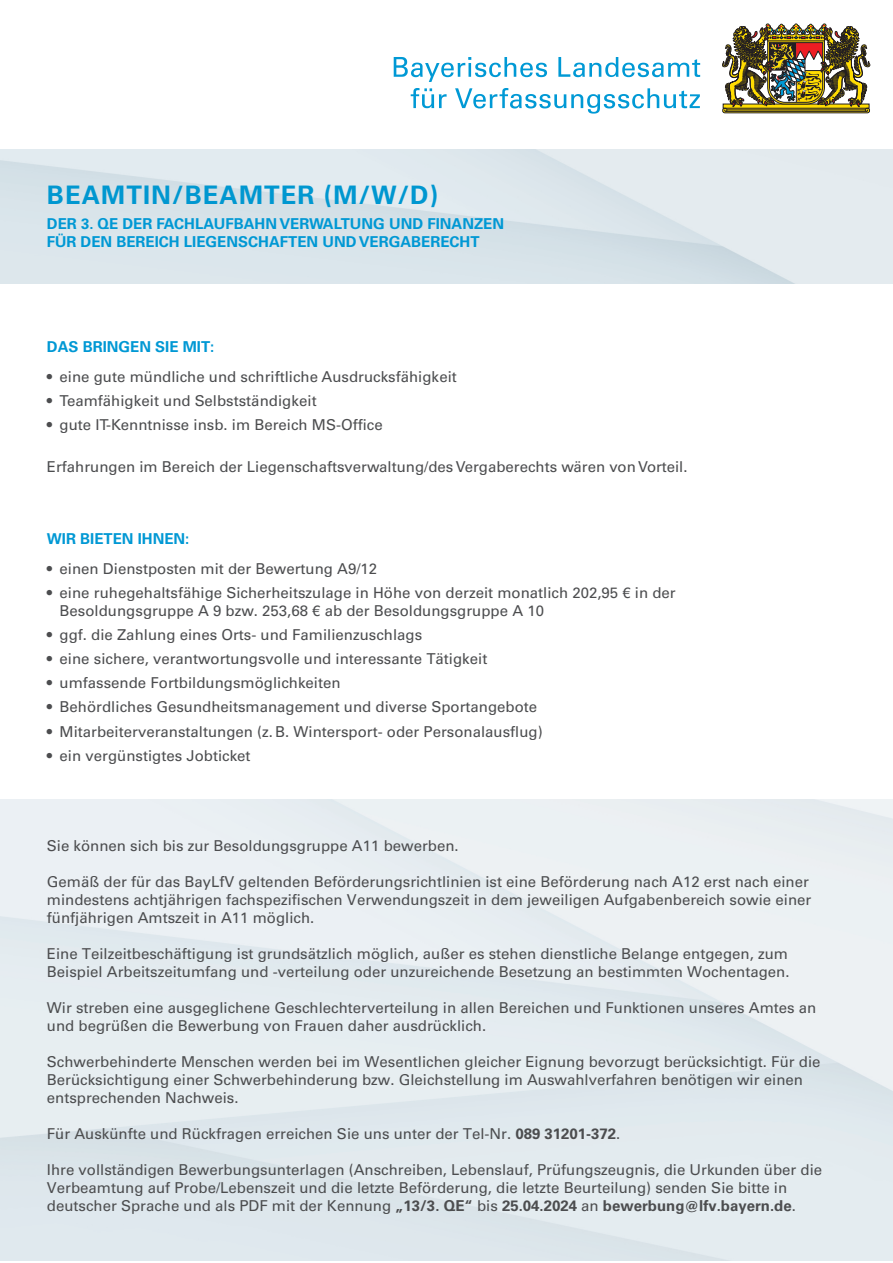
<style>
.page{position:relative;width:893px;height:1263px;background:#fff}
.page>*{position:absolute;margin:0;border:0;box-sizing:border-box;transform-origin:0 0}
.t1{font:700 25.5px "Univers LT Pro 65";letter-spacing:.045em;color:#0097d0}
.t2{font:15px/18px "Univers LT Pro 55 Roman";color:#4c4d4f}
.t3{font:700 15px/18px "Univers LT Pro 65";color:#0098d4}
.s1{font-family:"Univers LT Pro 65";font-weight:700}
</style>
<div class="page">
<svg style="left:411px;top:88px;width:289px;height:26px"></svg>
<svg style="left:394px;top:57px;width:306px;height:25px"></svg>
<svg style="left:722px;top:24px;width:148px;height:89px"></svg>
<h1 class="t1" style="left:47px;top:185px;width:393px">BEAMTIN/BEAMTER (M/W/D)</h1>
<p class="t3" style="left:47px;top:217px;width:459px">DER 3. QE DER FACHLAUFBAHN VERWALTUNG UND FINANZEN<br>FÜR DEN BEREICH LIEGENSCHAFTEN UND VERGABERECHT</p>
<p class="t3" style="left:47px;top:340px;width:169px">DAS BRINGEN SIE MIT:</p>
<p class="t2" style="left:47px;top:370px;width:411px">• eine gute mündliche und schriftliche Ausdrucksfähigkeit</p>
<p class="t2" style="left:47px;top:394px;width:271px">• Teamfähigkeit und Selbstständigkeit</p>
<p class="t2" style="left:47px;top:418px;width:337px">• gute IT-Kenntnisse insb. im Bereich MS-Office</p>
<p class="t2" style="left:47px;top:460px;width:642px">Erfahrungen im Bereich der Liegenschaftsverwaltung/des Vergaberechts wären von Vorteil.</p>
<p class="t3" style="left:47px;top:532px;width:144px">WIR BIETEN IHNEN:</p>
<p class="t2" style="left:47px;top:562px;width:332px">• einen Dienstposten mit der Bewertung A9/12</p>
<p class="t2" style="left:60px;top:586px;width:618px;text-indent:-13px">• eine ruhegehaltsfähige Sicherheitszulage in Höhe von derzeit monatlich 202,95 € in der<br>Besoldungsgruppe A 9 bzw. 253,68 € ab der Besoldungsgruppe A 10</p>
<p class="t2" style="left:47px;top:628px;width:377px">• ggf. die Zahlung eines Orts- und Familienzuschlags</p>
<p class="t2" style="left:47px;top:652px;width:442px">• eine sichere, verantwortungsvolle und interessante Tätigkeit</p>
<p class="t2" style="left:47px;top:676px;width:295px">• umfassende Fortbildungsmöglichkeiten</p>
<p class="t2" style="left:47px;top:700px;width:492px">• Behördliches Gesundheitsmanagement und diverse Sportangebote</p>
<p class="t2" style="left:47px;top:724px;width:497px">• Mitarbeiterveranstaltungen (z. B. Wintersport- oder Personalausflug)</p>
<p class="t2" style="left:47px;top:748px;width:205px">• ein vergünstigtes Jobticket</p>
<p class="t2" style="left:47px;top:838px;width:413px">Sie können sich bis zur Besoldungsgruppe A11 bewerben.</p>
<p class="t2" style="left:47px;top:874px;width:766px">Gemäß der für das BayLfV geltenden Beförderungsrichtlinien ist eine Beförderung nach A12 erst nach einer mindestens achtjährigen fachspezifischen Verwendungszeit in dem jeweiligen Aufgabenbereich sowie einer fünfjährigen Amtszeit in A11 möglich.</p>
<p class="t2" style="left:47px;top:946px;width:744px">Eine Teilzeitbeschäftigung ist grundsätzlich möglich, außer es stehen dienstliche Belange entgegen, zum<br>Beispiel Arbeitszeitumfang und -verteilung oder unzureichende Besetzung an bestimmten Wochentagen.</p>
<p class="t2" style="left:47px;top:1000px;width:771px">Wir streben eine ausgeglichene Geschlechterverteilung in allen Bereichen und Funktionen unseres Amtes an und begrüßen die Bewerbung von Frauen daher ausdrücklich.</p>
<p class="t2" style="left:47px;top:1054px;width:775px">Schwerbehinderte Menschen werden bei im Wesentlichen gleicher Eignung bevorzugt berücksichtigt. Für die<br>Berücksichtigung einer Schwerbehinderung bzw. Gleichstellung im Auswahlverfahren benötigen wir einen entsprechenden Nachweis.</p>
<p class="t2" style="left:47px;top:1126px;width:575px">Für Auskünfte und Rückfragen erreichen Sie uns unter der Tel-Nr. <span class="s1">089 31201-372</span>.</p>
<p class="t2" style="left:47px;top:1162px;width:777px">Ihre vollständigen Bewerbungsunterlagen (Anschreiben, Lebenslauf, Prüfungszeugnis, die Urkunden über die<br>Verbeamtung auf Probe/Lebenszeit und die letzte Beförderung, die letzte Beurteilung) senden Sie bitte in deutscher Sprache und als PDF mit der Kennung <span class="s1">„13/3. QE“</span> bis <span class="s1">25.04.2024</span> an <span class="s1">bewerbung@lfv.bayern.de</span>.</p>
</div>
